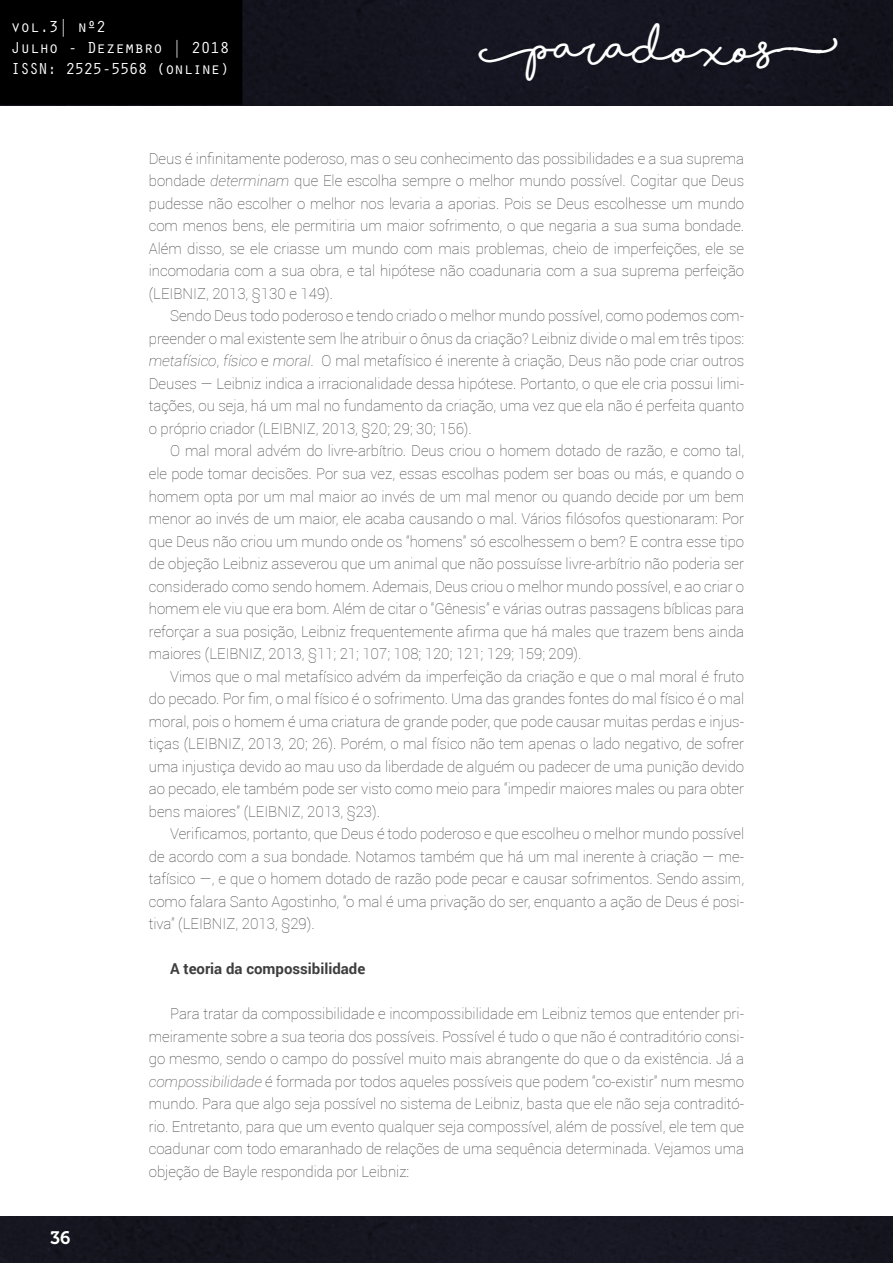
<style>
.page{position:relative;width:893px;height:1263px;background:#fff}
.page>*{position:absolute;margin:0;border:0;box-sizing:border-box;transform-origin:0 0}
.t1{font:700 42px "Shorelines Script";color:#fff}
.t2{font:18px "Museo 700";color:#fff}
.t3{font:16.5px/21px "Orator Std";letter-spacing:-.025em;color:#fff}
.Texto{font:100 15px/22.5px "Roboto";color:#3e3e3f;text-align:justify}
.Texto-2{font:700 15px "Roboto";color:#3e3e3f}
.s1{font-style:italic}
</style>
<div class="page">
<div style="left:0;top:1217px;width:893px;height:46px;background:#161621"></div>
<div style="left:242px;top:0;width:651px;height:105px;background:#14151f"></div>
<div style="left:0;top:0;width:242px;height:105px;background:#000"></div>
<p class="t3" style="left:11px;top:16px;width:220px">vol.3| nº2<br>Julho - Dezembro | 2018<br>ISSN: 2525-5568 (online)</p>
<h1 class="t1" style="left:478px;top:32px;width:361px">[Paradoxos]</h1>
<p class="t2" style="left:50px;top:1227px;width:22px">36</p>
<p class="Texto" style="left:149px;top:147px;width:597px">Deus é infinitamente poderoso, mas o seu conhecimento das possibilidades e a sua suprema bondade <span class="s1">determinam</span> que Ele escolha sempre o melhor mundo possível. Cogitar que Deus pudesse não escolher o melhor nos levaria a aporias. Pois se Deus escolhesse um mundo com menos bens, ele permitiria um maior sofrimento, o que negaria a sua suma bondade.<br>Além disso, se ele criasse um mundo com mais problemas, cheio de imperfeições, ele se incomodaria com a sua obra, e tal hipótese não coadunaria com a sua suprema perfeição (LEIBNIZ, 2013, §130 e 149).</p>
<p class="Texto" style="left:149px;top:304px;width:597px;text-indent:21px">Sendo Deus todo poderoso e tendo criado o melhor mundo possível, como podemos com&shy;preender o mal existente sem lhe atribuir o ônus da criação? Leibniz divide o mal em três tipos: <span class="s1">metafísico</span>, <span class="s1">físico</span> e <span class="s1">moral</span>. O mal metafísico é inerente à criação, Deus não pode criar outros Deuses — Leibniz indica a irracionalidade dessa hipótese. Portanto, o que ele cria possui limi&shy;tações, ou seja, há um mal no fundamento da criação, uma vez que ela não é perfeita quanto o próprio criador (LEIBNIZ, 2013, §20; 29; 30; 156).</p>
<p class="Texto" style="left:149px;top:439px;width:597px;text-indent:21px">O mal moral advém do livre-arbítrio. Deus criou o homem dotado de razão, e como tal, ele pode tomar decisões. Por sua vez, essas escolhas podem ser boas ou más, e quando o homem opta por um mal maior ao invés de um mal menor ou quando decide por um bem menor ao invés de um maior, ele acaba causando o mal. Vários filósofos questionaram: Por que Deus não criou um mundo onde os “homens” só escolhessem o bem? E contra esse tipo de objeção Leibniz asseverou que um animal que não possuísse livre-arbítrio não poderia ser considerado como sendo homem. Ademais, Deus criou o melhor mundo possível, e ao criar o homem ele viu que era bom. Além de citar o “Gênesis” e várias outras passagens bíblicas para reforçar a sua posição, Leibniz frequentemente afirma que há males que trazem bens ainda maiores (LEIBNIZ, 2013, §11; 21; 107; 108; 120; 121; 129; 159; 209).</p>
<p class="Texto" style="left:149px;top:664px;width:597px;text-indent:21px">Vimos que o mal metafísico advém da imperfeição da criação e que o mal moral é fruto do pecado. Por fim, o mal físico é o sofrimento. Uma das grandes fontes do mal físico é o mal moral, pois o homem é uma criatura de grande poder, que pode causar muitas perdas e injus&shy;tiças (LEIBNIZ, 2013, 20; 26). Porém, o mal físico não tem apenas o lado negativo, de sofrer uma injustiça devido ao mau uso da liberdade de alguém ou padecer de uma punição devido ao pecado, ele também pode ser visto como meio para “impedir maiores males ou para obter bens maiores” (LEIBNIZ, 2013, §23).</p>
<p class="Texto" style="left:149px;top:822px;width:597px;text-indent:21px">Verificamos, portanto, que Deus é todo poderoso e que escolheu o melhor mundo possível de acordo com a sua bondade. Notamos também que há um mal inerente à criação — me&shy;tafísico —, e que o homem dotado de razão pode pecar e causar sofrimentos. Sendo assim, como falara Santo Agostinho, “o mal é uma privação do ser, enquanto a ação de Deus é posi&shy;tiva” (LEIBNIZ, 2013, §29).</p>
<p class="Texto-2" style="left:170px;top:958px;width:197px">A teoria da compossibilidade</p>
<p class="Texto" style="left:149px;top:1002px;width:597px;text-indent:21px">Para tratar da compossibilidade e incompossibilidade em Leibniz temos que entender pri&shy;meiramente sobre a sua teoria dos possíveis. Possível é tudo o que não é contraditório consi&shy;go mesmo, sendo o campo do possível muito mais abrangente do que o da existência. Já a <span class="s1">compossibilidade</span> é formada por todos aqueles possíveis que podem “co-existir” num mesmo mundo. Para que algo seja possível no sistema de Leibniz, basta que ele não seja contraditó&shy;rio. Entretanto, para que um evento qualquer seja compossível, além de possível, ele tem que coadunar com todo emaranhado de relações de uma sequência determinada. Vejamos uma objeção de Bayle respondida por Leibniz:</p>
</div>
